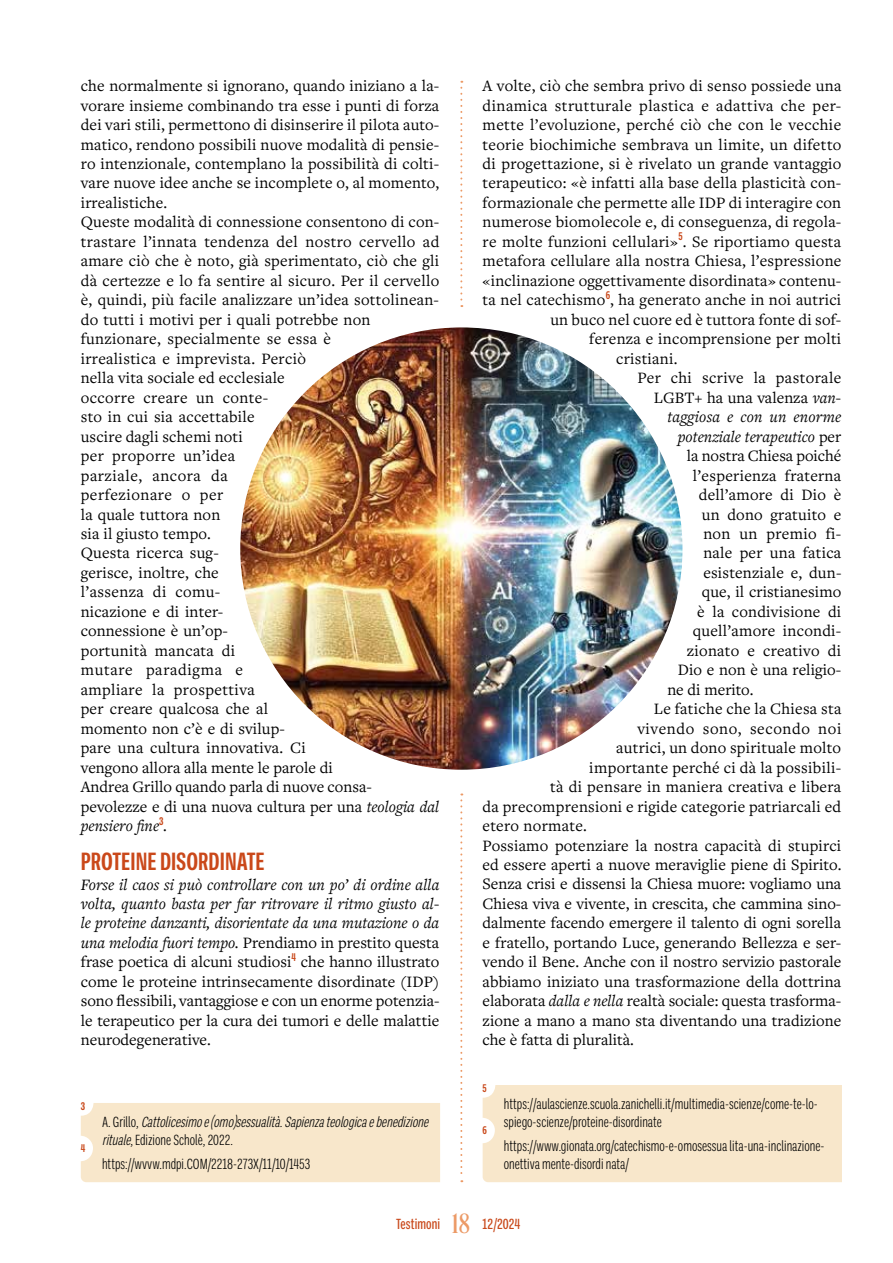
<style>
.page{position:relative;width:893px;height:1263px;background:#fff}
.page>*{position:absolute;margin:0;border:0;box-sizing:border-box;transform-origin:0 0}
.t1{font:700 condensed 25.5px "Ballinger X";color:#ca481a}
.t2{font:16.5px/19.5px "Freight Text Pro";letter-spacing:.01em;color:#000}
.t3{font:italic 16.5px "Freight Text Pro";letter-spacing:.01em;color:#000}
.t4{font:16.5px "Freight Text Pro";letter-spacing:.03em;color:#000}
.t5{font:16.5px "Freight Text Pro";letter-spacing:.035em;color:#000}
.t6{font:300 condensed 15px/18px "Ballinger X";color:#000}
.t7{font:italic 300 condensed 15px/18px "Ballinger X";color:#000}
.t8{font:500 condensed 15px "Ballinger X";letter-spacing:.005em;color:#c9491b}
.t9{font:700 condensed 11.4px "Ballinger X";color:#c9491b}
.s1{font-style:italic}
.s2{font-style:normal}
.s3{font-family:"Desire Pro";font-weight:400;font-stretch:normal;font-size:28.5px;color:#ec9a66}
</style>
<div class="page">
<svg style="left:460px;top:793px;width:2px;height:389px"></svg>
<div style="left:81px;top:1103px;width:359px;height:79px;background:#f8e7cb"></div>
<div style="left:68px;top:1136px;width:25px;height:25px;background:#fff;border-radius:50%"></div>
<div style="left:483px;top:1085px;width:359px;height:97px;background:#f8e7cb"></div>
<div style="left:469px;top:1118px;width:26px;height:25px;background:#fff;border-radius:50%"></div>
<svg style="left:460px;top:81px;width:2px;height:226px"></svg>
<img style="left:240px;top:327px;width:442px;height:443px;border-radius:221px">
<p class="t2" style="left:81px;top:75px;width:360px">che normalmente si ignorano, quando iniziano a la&shy;vorare insieme combinando tra esse i punti di forza dei vari stili, permettono di disinserire il pilota auto&shy;matico, rendono possibili nuove modalità di pensie&shy;ro intenzionale, contemplano la possibilità di colti&shy;vare nuove idee anche se incomplete o, al momento, irrealistiche.<br>Queste modalità di connessione consentono di con&shy;trastare l’innata tendenza del nostro cervello ad amare ciò che è noto, già sperimentato, ciò che gli dà certezze e lo fa sentire al sicuro. Per il cervello è, quindi, più facile analizzare un’idea sottolinean&shy;do tutti i motivi per i quali potrebbe non funzionare, specialmente se essa è<br>irrealistica e imprevista. Perciò<br>nella vita sociale ed ecclesiale<br>occorre creare un conte-<br>sto in cui sia accettabile<br>uscire dagli schemi noti<br>per proporre un’idea<br>parziale, ancora da<br>perfezionare o per<br>la quale tuttora non<br>sia il giusto tempo.<br>Questa ricerca sug-<br>gerisce, inoltre, che<br>l’assenza di comu-<br>nicazione e di inter-<br>connessione è un’op-<br>portunità mancata di<br>mutare paradigma e<br>ampliare la prospettiva<br>per creare qualcosa che al<br>momento non c’è e di svilup-<br>pare una cultura innovativa. Ci<br>vengono allora alla mente le parole di<br>Andrea Grillo quando parla di nuove consa&shy;pevolezze e di una nuova cultura per una <span class="s1">teologia dal pensiero fine</span><sup>3</sup><span class="s1">.</span></p>
<h1 class="t1" style="left:81px;top:847px;width:185px">PROTEINE DISORDINATE</h1>
<p class="t2" style="left:81px;top:874px;width:360px;text-align:justify"><span class="s1">Forse il caos si può controllare con un po’ di ordine alla volta, quanto basta per far ritrovare il ritmo giusto al&shy;le proteine danzanti, disorientate da una mutazione o da una melodia fuori tempo.</span> Prendiamo in prestito questa frase poetica di alcuni studiosi<sup>4</sup> che hanno illustrato come le proteine intrinsecamente disordinate (IDP) sono flessibili, vantaggiose e con un enorme potenzia&shy;le terapeutico per la cura dei tumori e delle malattie neurodegenerative.</p>
<p class="t9" style="left:81px;top:1099px;width:6px">3</p>
<p class="t9" style="left:81px;top:1142px;width:6px">4</p>
<p class="t7" style="left:102px;top:1112px;width:331px"><span class="s2">A . G r i l l o ,</span> Cattolicesimoe(omo)sessualità.Sapienzateologicaebenedizione rituale<span class="s2">, Edizione Scholè, 2022.</span></p>
<p class="t6" style="left:102px;top:1155px;width:210px">https://wvvw.mdpi.COM/2218-273X/11/10/1453</p>
<p class="t2" style="left:483px;top:75px;width:360px">A volte, ciò che sembra privo di senso possiede una</p>
<p class="t4" style="left:483px;top:94px;width:360px">dinamica strutturale plastica e adattiva che per-</p>
<p class="t2" style="left:483px;top:114px;width:360px">mette l’evoluzione, perché ciò che con le vecchie</p>
<p class="t2" style="left:483px;top:134px;width:360px">teorie biochimiche sembrava un limite, un difetto</p>
<p class="t2" style="left:483px;top:153px;width:360px">di progettazione, si è rivelato un grande vantaggio</p>
<p class="t2" style="left:483px;top:173px;width:360px">terapeutico: «è infatti alla base della plasticità con-</p>
<p class="t2" style="left:483px;top:192px;width:360px">formazionale che permette alle IDP di interagire con</p>
<p class="t2" style="left:483px;top:212px;width:360px">numerose biomolecole e, di conseguenza, di regola-</p>
<p class="t2" style="left:483px;top:231px;width:360px">re molte funzioni cellulari»<sup>5</sup>. Se riportiamo questa</p>
<p class="t2" style="left:483px;top:251px;width:360px">metafora cellulare alla nostra Chiesa, l’espressione</p>
<p class="t2" style="left:483px;top:270px;width:360px">«inclinazione oggettivamente disordinata» contenu-</p>
<p class="t2" style="left:483px;top:290px;width:360px">ta nel catechismo<sup>6</sup>, ha generato anche in noi autrici</p>
<p class="t2" style="left:550px;top:309px;width:292px">un buco nel cuore ed è tuttora fonte di sof-</p>
<p class="t2" style="left:589px;top:329px;width:254px">ferenza e incomprensione per molti</p>
<p class="t2" style="left:616px;top:348px;width:63px">cristiani.</p>
<p class="t2" style="left:637px;top:368px;width:206px">Per chi scrive la pastorale</p>
<p class="t2" style="left:654px;top:387px;width:189px">LGBT+ ha una valenza <span class="s1">van-</span></p>
<p class="t3" style="left:667px;top:406px;width:175px">taggiosa e con un enorme</p>
<p class="t3" style="left:678px;top:425px;width:165px">potenziale terapeutico <span class="s2">per</span></p>
<p class="t2" style="left:687px;top:445px;width:156px">la nostra Chiesa poiché</p>
<p class="t2" style="left:693px;top:465px;width:150px">l’esperienza fraterna</p>
<p class="t2" style="left:699px;top:484px;width:144px">dell’amore di Dio è</p>
<p class="t2" style="left:702px;top:504px;width:141px">un dono gratuito e</p>
<p class="t2" style="left:703px;top:523px;width:140px">non un premio fi-</p>
<p class="t2" style="left:703px;top:543px;width:139px">nale per una fatica</p>
<p class="t2" style="left:703px;top:562px;width:140px">esistenziale e, dun-</p>
<p class="t2" style="left:702px;top:582px;width:141px">que, il cristianesimo</p>
<p class="t2" style="left:697px;top:601px;width:145px">è la condivisione di</p>
<p class="t2" style="left:693px;top:621px;width:150px">quell’amore incondi-</p>
<p class="t2" style="left:687px;top:640px;width:156px">zionato e creativo di</p>
<p class="t2" style="left:678px;top:660px;width:165px">Dio e non è una religio-</p>
<p class="t2" style="left:667px;top:679px;width:88px">ne di merito.</p>
<p class="t2" style="left:654px;top:699px;width:189px">Le fatiche che la Chiesa sta</p>
<p class="t5" style="left:637px;top:717px;width:206px">vivendo sono, secondo noi</p>
<p class="t2" style="left:616px;top:737px;width:226px">autrici, un dono spirituale molto</p>
<p class="t2" style="left:589px;top:757px;width:253px">importante perché ci dà la possibili-</p>
<p class="t2" style="left:550px;top:776px;width:292px">tà di pensare in maniera creativa e libera</p>
<p class="t2" style="left:483px;top:796px;width:360px">da precomprensioni e rigide categorie patriarcali ed</p>
<p class="t2" style="left:483px;top:815px;width:106px">etero normate.</p>
<p class="t2" style="left:483px;top:835px;width:360px">Possiamo potenziare la nostra capacità di stupirci</p>
<p class="t2" style="left:483px;top:854px;width:360px">ed essere aperti a nuove meraviglie piene di Spirito.</p>
<p class="t2" style="left:483px;top:874px;width:360px">Senza crisi e dissensi la Chiesa muore: vogliamo una</p>
<p class="t2" style="left:483px;top:893px;width:360px">Chiesa viva e vivente, in crescita, che cammina sino-</p>
<p class="t2" style="left:483px;top:913px;width:360px">dalmente facendo emergere il talento di ogni sorella</p>
<p class="t2" style="left:483px;top:932px;width:360px">e fratello, portando Luce, generando Bellezza e ser-</p>
<p class="t2" style="left:483px;top:952px;width:360px">vendo il Bene. Anche con il nostro servizio pastorale</p>
<p class="t2" style="left:483px;top:971px;width:360px">abbiamo iniziato una trasformazione della dottrina</p>
<p class="t2" style="left:483px;top:991px;width:360px">elaborata <span class="s1">dalla e nella</span> realtà sociale: questa trasforma-</p>
<p class="t2" style="left:483px;top:1010px;width:360px">zione a mano a mano sta diventando una tradizione</p>
<p class="t2" style="left:483px;top:1029px;width:153px">che è fatta di pluralità.</p>
<p class="t9" style="left:483px;top:1081px;width:6px">5</p>
<p class="t9" style="left:483px;top:1124px;width:6px">6</p>
<p class="t6" style="left:504px;top:1094px;width:315px">https://aulascienze.scuola.zanichelli.it/multimedia-scienze/come-te-lo&shy;spiego-scienze/proteine-disordinate</p>
<p class="t6" style="left:504px;top:1137px;width:322px">https://www.gionata.org/catechismo-e-omosessua lita-una-inclinazione&shy;onettiva mente-disordi nata/</p>
<p class="t8" style="left:396px;top:1216px;width:126px">Testimoni <span class="s3">18</span> 12/2024</p>
</div>
